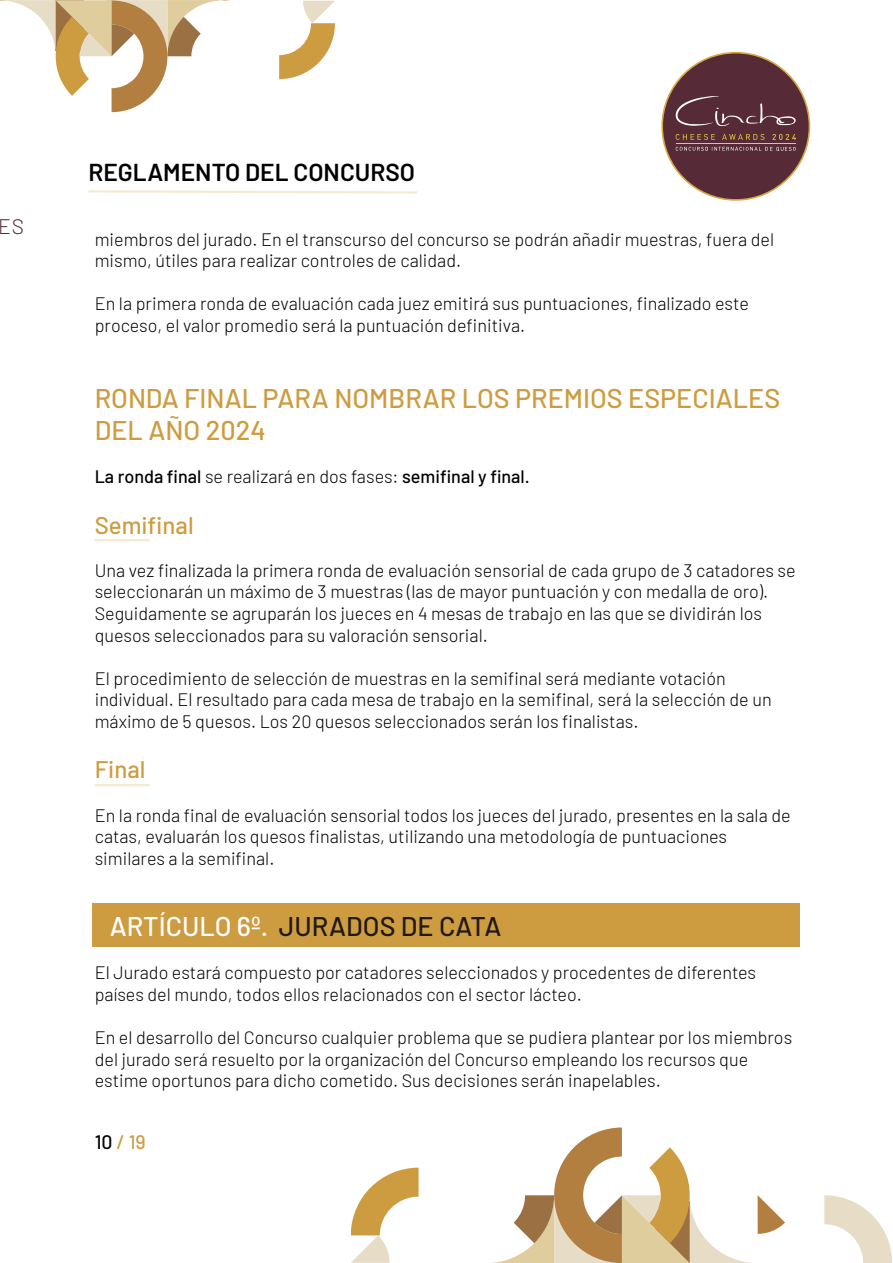
<style>
.page{position:relative;width:893px;height:1263px;background:#fff}
.page>*{position:absolute;margin:0;border:0;box-sizing:border-box;transform-origin:0 0}
.t1{font:500 27px/32.4px "Barlow";color:#ce9c40}
.t2{font:500 27px "Barlow";color:#211915}
.t3{font:600 24.45px "Barlow";color:#000}
.t4{font:500 24px "Barlow";color:#ce9c40}
.t5{font:300 21px "Barlow";color:#562a37}
.t6{font:500 19.5px "Barlow";color:#ce9c40}
.t7{font:300 18px/21.6px "Barlow";color:#000}
.t8{font:500 18px "Barlow";color:#000}
.s1{font-weight:300}
.s2{color:#fff}
.s3{color:#000}
</style>
<div class="page">
<svg style="left:0;top:0;width:335px;height:112px"></svg>
<svg style="left:824px;top:1195px;width:68px;height:68px"></svg>
<svg style="left:491px;top:1127px;width:294px;height:136px"></svg>
<svg style="left:351px;top:1167px;width:68px;height:96px"></svg>
<svg style="left:661px;top:52px;width:149px;height:149px"></svg>
<div style="left:93px;top:903px;width:707px;height:44px;background:#ce9c40"></div>
<svg style="left:88px;top:190px;width:329px;height:4px"></svg>
<hr style="left:95px;top:784px;width:55px;height:2px;background:#cc9817">
<hr style="left:95px;top:539px;width:55px;height:2px;background:#cc9817">
<p class="t5" style="left:-1px;top:211px;width:27px">ES</p>
<h2 class="t3" style="left:88px;top:154px;width:328px">REGLAMENTO DEL CONCURSO</h2>
<p class="t7" style="left:95px;top:227px;width:681px">miembros del jurado. En el transcurso del concurso se podrán añadir muestras, fuera del mismo, útiles para realizar controles de calidad.</p>
<p class="t7" style="left:95px;top:292px;width:656px">En la primera ronda de evaluación cada juez emitirá sus puntuaciones, finalizado este proceso, el valor promedio será la puntuación definitiva.</p>
<h1 class="t1" style="left:95px;top:379px;width:687px">RONDA FINAL PARA NOMBRAR LOS PREMIOS ESPECIALES<br>DEL AÑO 2024</h1>
<p class="t8" style="left:95px;top:464px;width:437px">La ronda final <span class="s1">se realizará en dos fases:</span> semifinal y final.</p>
<h3 class="t4" style="left:95px;top:507px;width:100px">Semifinal</h3>
<p class="t7" style="left:95px;top:558px;width:702px">Una vez finalizada la primera ronda de evaluación sensorial de cada grupo de 3 catadores se seleccionarán un máximo de 3 muestras (las de mayor puntuación y con medalla de oro).<br>Seguidamente se agruparán los jueces en 4 mesas de trabajo en las que se dividirán los quesos seleccionados para su valoración sensorial.</p>
<p class="t7" style="left:95px;top:666px;width:678px">El procedimiento de selección de muestras en la semifinal será mediante votación individual. El resultado para cada mesa de trabajo en la semifinal, será la selección de un máximo de 5 quesos. Los 20 quesos seleccionados serán los finalistas.</p>
<h3 class="t4" style="left:95px;top:752px;width:52px">Final</h3>
<p class="t7" style="left:95px;top:803px;width:697px">En la ronda final de evaluación sensorial todos los jueces del jurado, presentes en la sala de catas, evaluarán los quesos finalistas, utilizando una metodología de puntuaciones similares a la semifinal.</p>
<h1 class="t2" style="left:110px;top:907px;width:393px"><span class="s2">ARTÍCULO 6º.</span> JURADOS DE CATA</h1>
<p class="t7" style="left:95px;top:961px;width:663px">El Jurado estará compuesto por catadores seleccionados y procedentes de diferentes países del mundo, todos ellos relacionados con el sector lácteo.</p>
<p class="t7" style="left:95px;top:1025px;width:699px">En el desarrollo del Concurso cualquier problema que se pudiera plantear por los miembros del jurado será resuelto por la organización del Concurso empleando los recursos que estime oportunos para dicho cometido. Sus decisiones serán inapelables.</p>
<p class="t6" style="left:95px;top:1127px;width:53px"><span class="s3">10</span> / 19</p>
</div>
